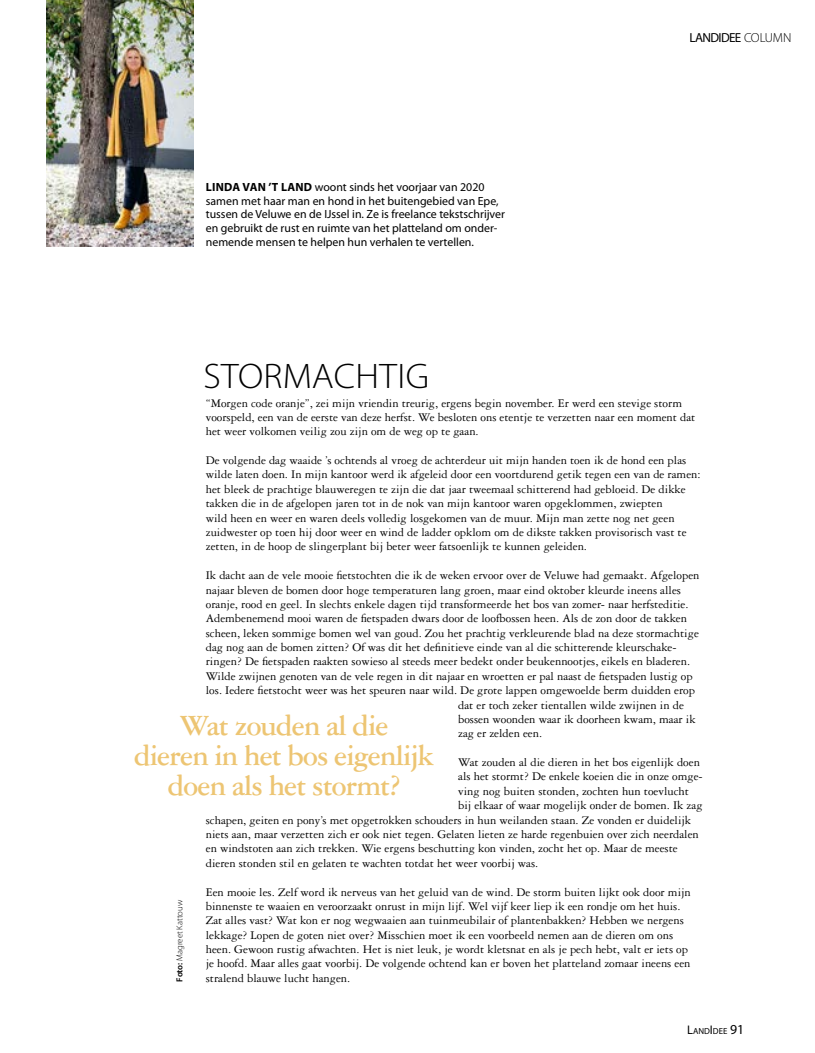
<style>
.page{position:relative;width:815px;height:1053px;background:#fff}
.page>*{position:absolute;margin:0;border:0;box-sizing:border-box;transform-origin:0 0}
.t1{font:300 35.62px "Myriad Pro";letter-spacing:.01em;color:#000;scale:1.05 1}
.t2{font:700 31.25px/30px "Garamond 3 LT Std";letter-spacing:-.03em;color:#edc573;text-align:center;scale:.95 1}
.t3{font:13.12px "Myriad Pro";letter-spacing:-.05em;color:#000}
.t4{font:12.5px/14.4px "Garamond 3 LT Std";color:#000}
.t5{font:11.88px/13.8px "Myriad Pro";color:#000}
.t6{font:300 8.75px "Myriad Pro";color:#000}
.t7{font:8.75px "Myriad Pro";color:#000}
.s1{font-weight:700}
.s2{font-weight:300}
.s3{font-weight:600}
.s4{font-size:12.5px}
.s5{font-size:13.75px}
</style>
<div class="page">
<img style="left:46px;top:0;width:147px;height:246px">
<p class="t5" style="left:206px;top:180px;width:301px"><span class="s1">LINDA VAN ’T LAND</span> woont sinds het voorjaar van 2020 samen met haar man en hond in het buitengebied van Epe, tussen de Veluwe en de IJssel in. Ze is freelance tekstschrijver en gebruikt de rust en ruimte van het platteland om onder&shy;nemende mensen te helpen hun verhalen te vertellen.</p>
<p class="t3" style="left:689px;top:30px;width:103px">LANDIDEE <span class="s2">COLUMN</span></p>
<h1 class="t1" style="left:203px;top:356px;width:216px">STORMACHTIG</h1>
<p class="t4" style="left:206px;top:395px;width:491px">“Morgen code oranje”, zei mijn vriendin treurig, ergens begin november. Er werd een stevige storm voorspeld, een van de eerste van deze herfst. We besloten ons etentje te verzetten naar een moment dat het weer volkomen veilig zou zijn om de weg op te gaan.</p>
<p class="t4" style="left:206px;top:453px;width:496px">De volgende dag waaide ’s ochtends al vroeg de achterdeur uit mijn handen toen ik de hond een plas wilde laten doen. In mijn kantoor werd ik afgeleid door een voortdurend getik tegen een van de ramen: het bleek de prachtige blauweregen te zijn die dat jaar tweemaal schitterend had gebloeid. De dikke takken die in de afgelopen jaren tot in de nok van mijn kantoor waren opgeklommen, zwiepten<br>wild heen en weer en waren deels volledig losgekomen van de muur. Mijn man zette nog net geen zuidwester op toen hij door weer en wind de ladder opklom om de dikste takken provisorisch vast te zetten, in de hoop de slingerplant bij beter weer fatsoenlijk te kunnen geleiden.</p>
<p class="t4" style="left:206px;top:568px;width:495px">Ik dacht aan de vele mooie fietstochten die ik de weken ervoor over de Veluwe had gemaakt. Afgelopen</p>
<p class="t4" style="left:206px;top:582px;width:477px">najaar bleven de bomen door hoge temperaturen lang groen, maar eind oktober kleurde ineens alles</p>
<p class="t4" style="left:206px;top:597px;width:484px">oranje, rood en geel. In slechts enkele dagen tijd transformeerde het bos van zomer- naar herfsteditie.</p>
<p class="t4" style="left:206px;top:611px;width:483px">Adembenemend mooi waren de fietspaden dwars door de loofbossen heen. Als de zon door de takken</p>
<p class="t4" style="left:206px;top:625px;width:495px">scheen, leken sommige bomen wel van goud. Zou het prachtig verkleurende blad na deze stormachtige</p>
<p class="t4" style="left:206px;top:640px;width:472px">dag nog aan de bomen zitten? Of was dit het definitieve einde van al die schitterende kleurschake-</p>
<p class="t4" style="left:206px;top:654px;width:486px">ringen? De fietspaden raakten sowieso al steeds meer bedekt onder beukennootjes, eikels en bladeren.</p>
<p class="t4" style="left:206px;top:669px;width:488px">Wilde zwijnen genoten van de vele regen in dit najaar en wroetten er pal naast de fietspaden lustig op</p>
<p class="t4" style="left:206px;top:683px;width:491px">los. Iedere fietstocht weer was het speuren naar wild. De grote lappen omgewoelde berm duidden erop</p>
<p class="t4" style="left:458px;top:697px;width:227px">dat er toch zeker tientallen wilde zwijnen in de</p>
<p class="t4" style="left:458px;top:712px;width:239px">bossen woonden waar ik doorheen kwam, maar ik</p>
<p class="t4" style="left:458px;top:726px;width:86px">zag er zelden een.</p>
<p class="t4" style="left:458px;top:755px;width:243px">Wat zouden al die dieren in het bos eigenlijk doen</p>
<p class="t4" style="left:458px;top:769px;width:246px">als het stormt? De enkele koeien die in onze omge-</p>
<p class="t4" style="left:458px;top:784px;width:232px">ving nog buiten stonden, zochten hun toevlucht</p>
<p class="t4" style="left:458px;top:798px;width:246px">bij elkaar of waar mogelijk onder de bomen. Ik zag</p>
<p class="t4" style="left:206px;top:812px;width:487px">schapen, geiten en pony’s met opgetrokken schouders in hun weilanden staan. Ze vonden er duidelijk</p>
<p class="t4" style="left:206px;top:827px;width:495px">niets aan, maar verzetten zich er ook niet tegen. Gelaten lieten ze harde regenbuien over zich neerdalen</p>
<p class="t4" style="left:206px;top:841px;width:473px">en windstoten aan zich trekken. Wie ergens beschutting kon vinden, zocht het op. Maar de meeste</p>
<p class="t4" style="left:206px;top:855px;width:334px">dieren stonden stil en gelaten te wachten totdat het weer voorbij was.</p>
<p class="t4" style="left:206px;top:884px;width:487px">Een mooie les. Zelf word ik nerveus van het geluid van de wind. De storm buiten lijkt ook door mijn binnenste te waaien en veroorzaakt onrust in mijn lijf. Wel vijf keer liep ik een rondje om het huis.<br>Zat alles vast? Wat kon er nog wegwaaien aan tuinmeubilair of plantenbakken? Hebben we nergens lekkage? Lopen de goten niet over? Misschien moet ik een voorbeeld nemen aan de dieren om ons heen. Gewoon rustig afwachten. Het is niet leuk, je wordt kletsnat en als je pech hebt, valt er iets op je hoofd. Maar alles gaat voorbij. De volgende ochtend kan er boven het platteland zomaar ineens een</p>
<h2 class="t2" style="left:134px;top:710px;width:317px">Wat zouden al die<br>dieren in het bos eigenlijk doen als het stormt?</h2>
<p class="t6" style="left:175px;top:981px;width:83px;rotate:-90deg"><span class="s3">Foto:</span> Magreet Kattouw</p>
<p class="t4" style="left:206px;top:970px;width:146px">stralend blauwe lucht hangen.</p>
<p class="t7" style="left:687px;top:1025px;width:59px"><span class="s4">L</span>AND<span class="s4">I</span>DEE <span class="s5">91</span></p>
</div>
